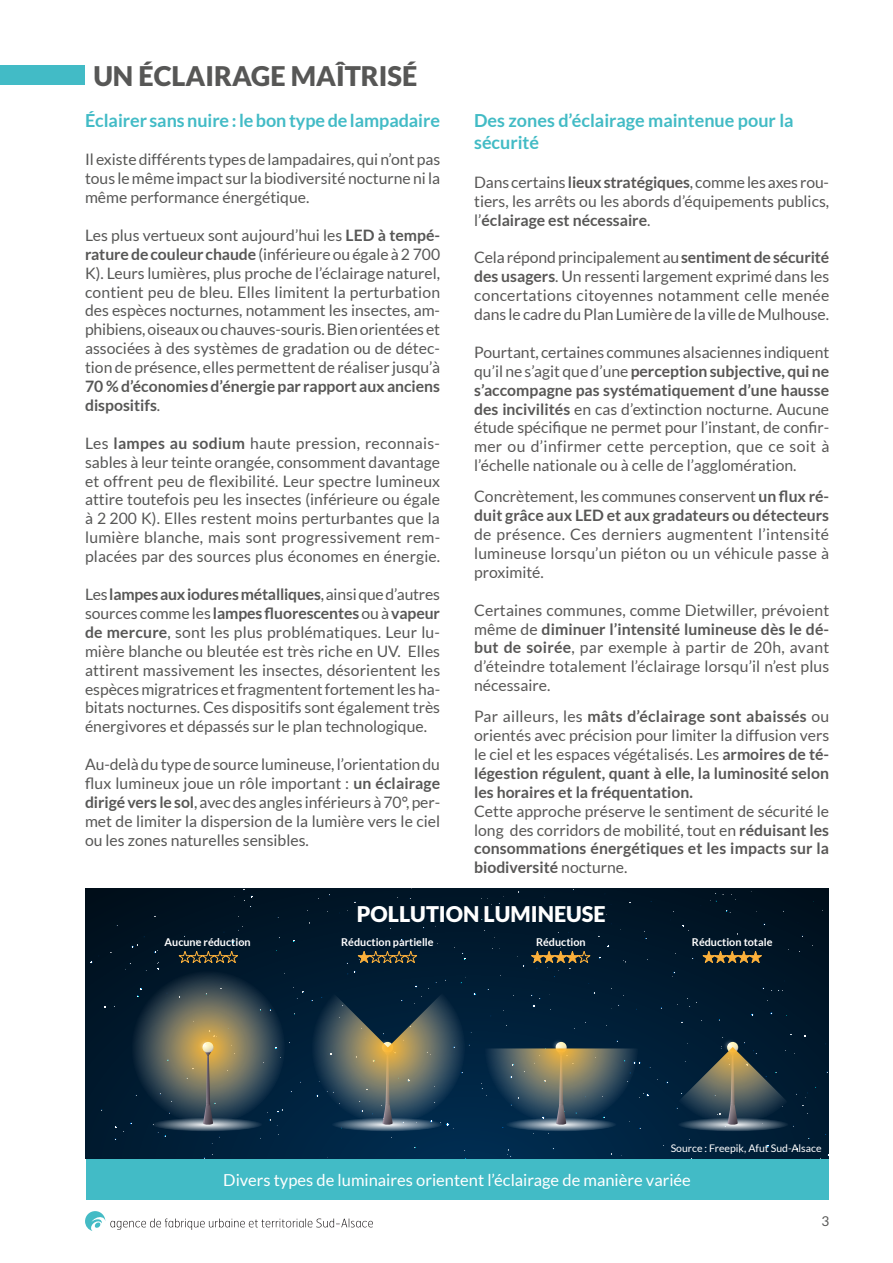
<style>
.page{position:relative;width:893px;height:1263px;background:#fff}
.page>*{position:absolute;margin:0;border:0;box-sizing:border-box;transform-origin:0 0}
.t1{font:900 27px "Lato";color:#575756}
.t2{font:900 21.6px "Lato";color:#fff}
.t3{font:700 18px/21.6px "Lato";color:#42bbc5}
.t4{font:700 18px "Lato";letter-spacing:-.005em;color:#42bbc6}
.t5{font:16.5px "Lato";color:#fff}
.t6{font:15.75px/18.9px "Lato";color:#575756;text-align:justify}
.t7{font:15.75px/18.9px "Lato";color:#585756;text-align:justify}
.t8{font:700 15.75px/18.9px "Lato";color:#585756}
.t9{font:700 15.75px/18.9px "Lato";color:#575756}
.t10{font:13.5px "Lato";color:#575756}
.t11{font:700 10.8px "Lato";color:#fff}
.t12{font:10.5px "Lato";color:#fff}
.s1{font-weight:700}
.s2{font-weight:400}
</style>
<div class="page">
<div style="left:0;top:66px;width:85px;height:19px;background:#42bbc6"></div>
<svg style="left:85px;top:1211px;width:288px;height:20px"></svg>
<svg style="left:88px;top:889px;width:740px;height:270px;background:#172e3c"></svg>
<div style="left:86px;top:1159px;width:742px;height:40px;background:#42bbc6"></div>
<h1 class="t1" style="left:93px;top:60px;width:326px">UN ÉCLAIRAGE MAÎTRISÉ</h1>
<p class="t4" style="left:85px;top:111px;width:356px">Éclairer sans nuire : le bon type de lampadaire</p>
<p class="t6" style="left:85px;top:150px;width:357px">Il existe différents types de lampadaires, qui n’ont pas tous le même impact sur la biodiversité nocturne ni la même performance énergétique.</p>
<p class="t6" style="left:85px;top:226px;width:357px">Les plus vertueux sont aujourd’hui les <span class="s1">LED à tempé&shy;rature de couleur chaude</span> (inférieure ou égale à 2 700<br>K). Leurs lumières, plus proche de l’éclairage naturel, contient peu de bleu. Elles limitent la perturbation des espèces nocturnes, notamment les insectes, am&shy;phibiens, oiseaux ou chauves-souris. Bien orientées et associées à des systèmes de gradation ou de détec&shy;tion de présence, elles permettent de réaliser jusqu’à</p>
<p class="t9" style="left:85px;top:377px;width:357px">70 % d’économies d’énergie par rapport aux anciens dispositifs<span class="s2">.</span></p>
<p class="t6" style="left:85px;top:433px;width:357px">Les <span class="s1">lampes au sodium</span> haute pression, reconnais&shy;sables à leur teinte orangée, consomment davantage et offrent peu de flexibilité. Leur spectre lumineux attire toutefois peu les insectes (inférieure ou égale à 2 200 K). Elles restent moins perturbantes que la lumière blanche, mais sont progressivement rem&shy;placées par des sources plus économes en énergie.</p>
<p class="t6" style="left:85px;top:585px;width:357px">Les <span class="s1">lampes aux iodures métalliques</span>, ainsi que d’autres sources comme les <span class="s1">lampes fluorescentes</span> ou à <span class="s1">vapeur de mercure</span>, sont les plus problématiques. Leur lu&shy;mière blanche ou bleutée est très riche en UV. Elles attirent massivement les insectes, désorientent les espèces migratrices et fragmentent fortement les ha&shy;bitats nocturnes. Ces dispositifs sont également très énergivores et dépassés sur le plan technologique.</p>
<p class="t6" style="left:85px;top:755px;width:357px">Au-delà du type de source lumineuse, l’orientation du flux lumineux joue un rôle important : <span class="s1">un éclairage dirigé vers le sol</span>, avec des angles inférieurs à 70°, per&shy;met de limiter la dispersion de la lumière vers le ciel ou les zones naturelles sensibles.</p>
<p class="t3" style="left:474px;top:110px;width:321px">Des zones d’éclairage maintenue pour la sécurité</p>
<p class="t7" style="left:474px;top:172px;width:357px">Dans certains <span class="s1">lieux stratégiques</span>, comme les axes rou&shy;tiers, les arrêts ou les abords d’équipements publics, l’<span class="s1">éclairage est nécessaire</span>.</p>
<p class="t7" style="left:474px;top:248px;width:357px">Cela répond principalement au <span class="s1">sentiment de sécurité des usagers</span>. Un ressenti largement exprimé dans les concertations citoyennes notamment celle menée dans le cadre du Plan Lumière de la ville de Mulhouse.</p>
<p class="t7" style="left:474px;top:343px;width:357px">Pourtant, certaines communes alsaciennes indiquent qu’il ne s’agit que d’une <span class="s1">perception subjective, qui ne s’accompagne pas systématiquement d’une hausse des incivilités</span> en cas d’extinction nocturne. Aucune étude spécifique ne permet pour l’instant, de confir&shy;mer ou d’infirmer cette perception, que ce soit à l’échelle nationale ou à celle de l’agglomération.</p>
<p class="t8" style="left:474px;top:487px;width:357px"><span class="s2">Concrètement, les communes conservent</span> un flux ré&shy;duit grâce aux LED et aux gradateurs ou détecteurs</p>
<p class="t7" style="left:474px;top:525px;width:357px">de présence. Ces derniers augmentent l’intensité lumineuse lorsqu’un piéton ou un véhicule passe à proximité.</p>
<p class="t7" style="left:474px;top:600px;width:357px">Certaines communes, comme Dietwiller, prévoient même de <span class="s1">diminuer l’intensité lumineuse dès le dé&shy;but de soirée</span>, par exemple à partir de 20h, avant d’éteindre totalement l’éclairage lorsqu’il n’est plus nécessaire.</p>
<p class="t8" style="left:474px;top:707px;width:357px;text-align:justify"><span class="s2">Par ailleurs, les</span> mâts d’éclairage sont abaissés <span class="s2">ou orientés avec précision pour limiter la diffusion vers le ciel et les espaces végétalisés. Les</span> armoires de té&shy;légestion régulent, quant à elle, la luminosité selon les horaires et la fréquentation.</p>
<p class="t7" style="left:474px;top:801px;width:357px">Cette approche préserve le sentiment de sécurité le long des corridors de mobilité, tout en <span class="s1">réduisant les consommations énergétiques et les impacts sur la biodiversité</span> nocturne.</p>
<h2 class="t2" style="left:357px;top:902px;width:250px">POLLUTION LUMINEUSE</h2>
<p class="t11" style="left:165px;top:936px;width:88px">Aucune réduction</p>
<p class="t11" style="left:341px;top:936px;width:94px">Réduction partielle</p>
<p class="t11" style="left:536px;top:936px;width:51px">Réduction</p>
<p class="t11" style="left:692px;top:936px;width:82px">Réduction totale</p>
<p class="t12" style="left:671px;top:1142px;width:152px">Source : Freepik, Afut Sud-Alsace</p>
<p class="t5" style="left:223px;top:1170px;width:469px">Divers types de luminaires orientent l’éclairage de manière variée</p>
<p class="t10" style="left:821px;top:1213px;width:9px">3</p>
</div>
